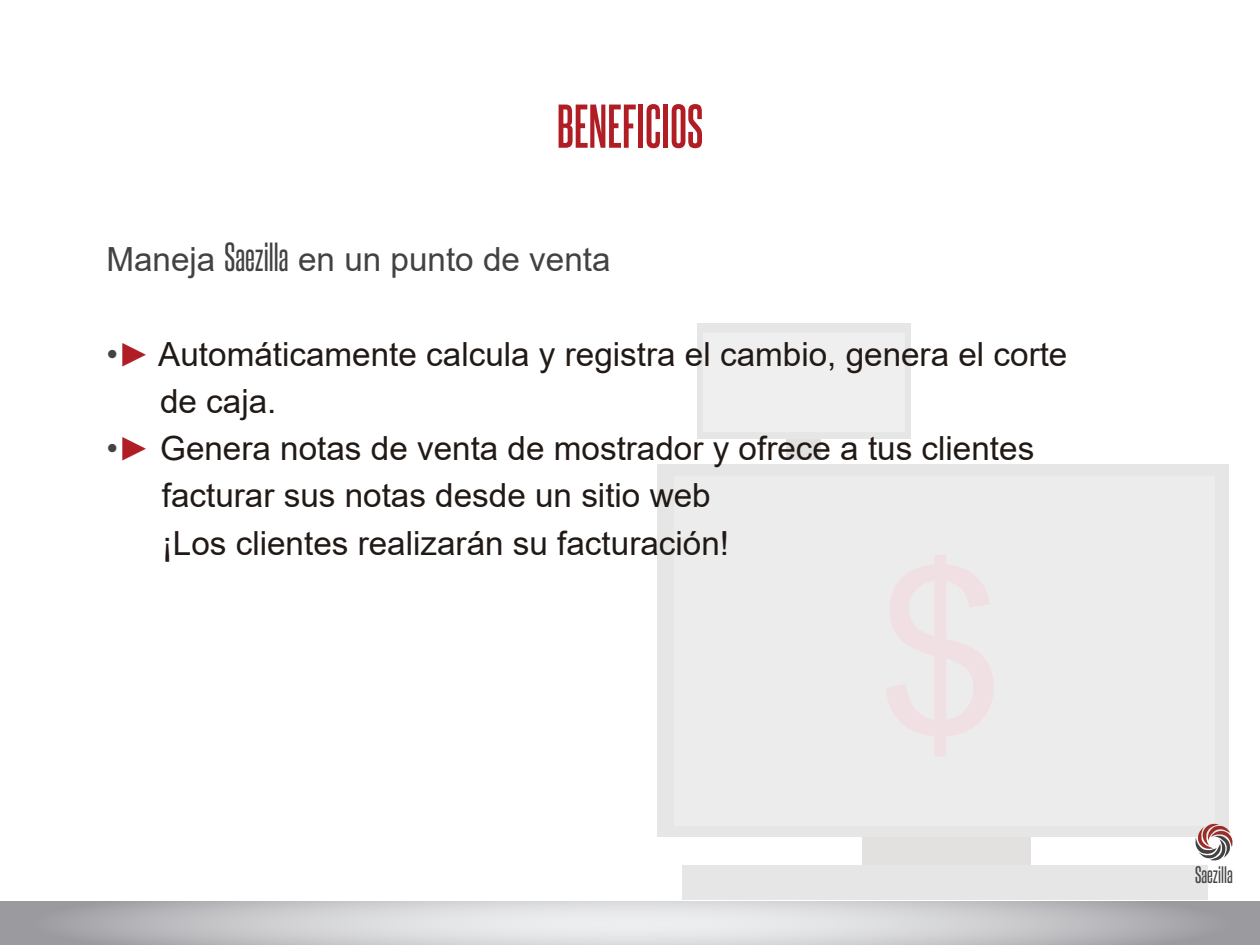
<style>
.page{position:relative;width:1260px;height:945px;background:#fff}
.page>*{position:absolute;margin:0;border:0;box-sizing:border-box;transform-origin:0 0}
.t1{font:700 52.5px "Steelfish Rg";color:#b01d24}
.t2{font:33.25px/47.2px "Arial";color:#211915}
.t3{font:33.25px "Arial";color:#434242}
.t4{font:20.65px "Steelfish Rg";color:#434242}
.s1{font-family:"Steelfish Rg";font-size:35px}
.s2{color:#444242}
.s3{color:#b01d24}
</style>
<div class="page">
<div style="left:787px;top:439px;width:34px;height:20px;background:#e2e1e0"></div>
<div style="left:697px;top:324px;width:214px;height:115px;background:#e6e6e6"></div>
<div style="left:702px;top:332px;width:204px;height:101px;background:#efefef"></div>
<div style="left:658px;top:464px;width:571px;height:373px;background:#e6e6e6"></div>
<div style="left:674px;top:476px;width:540px;height:349px;background:#ececed"></div>
<div style="left:862px;top:837px;width:168px;height:28px;background:#e2e1e0"></div>
<div style="left:682px;top:865px;width:526px;height:35px;background:#e6e6e6"></div>
<svg style="left:0;top:901px;width:1260px;height:44px"></svg>
<svg style="left:1195px;top:823px;width:38px;height:38px"></svg>
<h1 class="t1" style="left:557px;top:89px;width:148px">BENEFICIOS</h1>
<p class="t3" style="left:106px;top:236px;width:506px">Maneja <span class="s1">Saezilla</span> en un punto de venta</p>
<p class="t2" style="left:160px;top:330px;width:909px;text-indent:-54px"><span class="s2">•</span><span class="s3">►</span> Automáticamente calcula y registra el cambio, genera el corte de caja.</p>
<p class="t2" style="left:162px;top:425px;width:874px;text-indent:-55px"><span class="s2">•</span><span class="s3">►</span> Genera notas de venta de mostrador y ofrece a tus clientes facturar sus notas desde un sitio web<br>¡Los clientes realizarán su facturación!</p>
<p class="t4" style="left:1195px;top:860px;width:39px">Saezilla</p>
</div>
